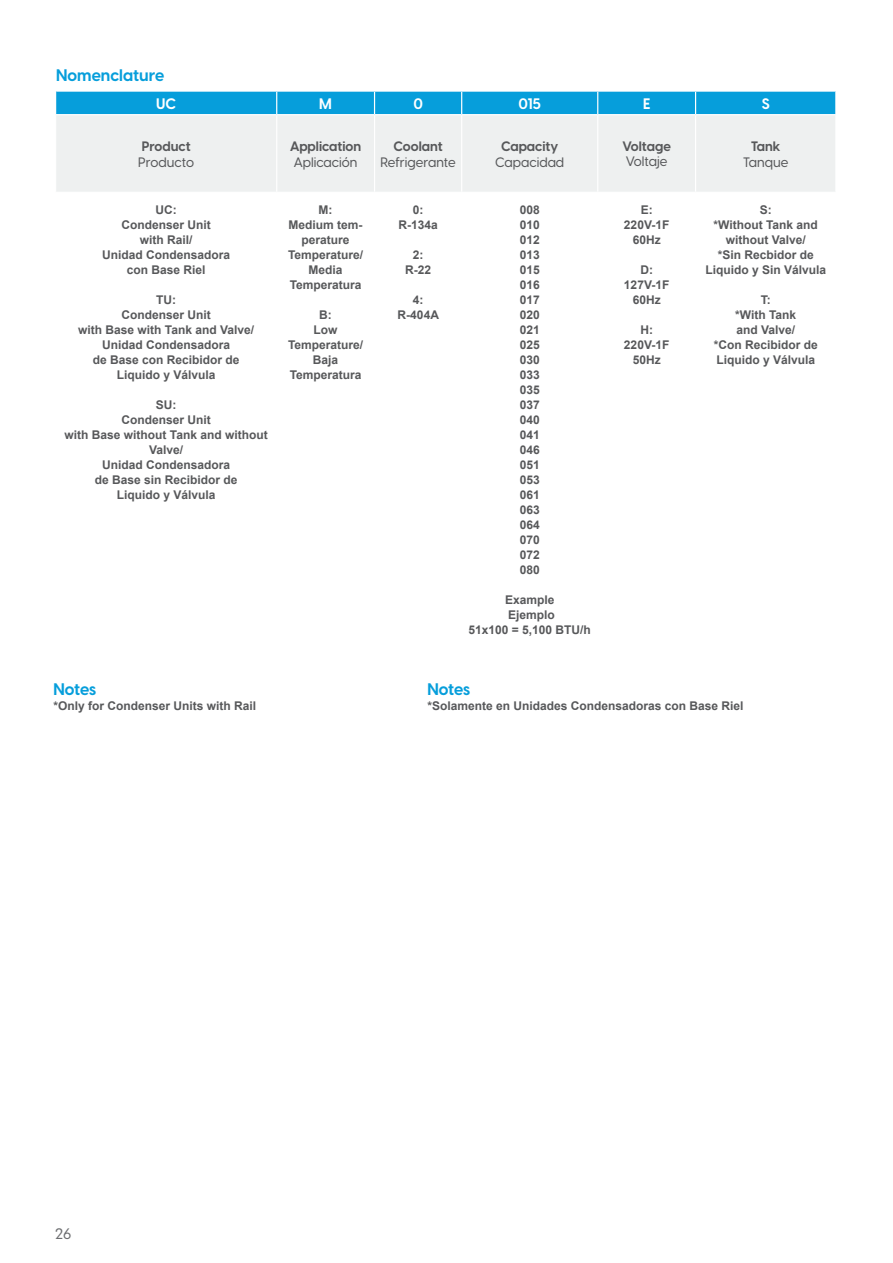
<style>
.page{position:relative;width:893px;height:1263px;background:#fff}
.page>*{position:absolute;margin:0;border:0;box-sizing:border-box;transform-origin:0 0}
.t1{font:700 16.5px "Visby CF";color:#069edb}
.t2{font:700 15px "Visby CF";color:#fff}
.t3{font:500 15px "Visby CF";color:#6c6d70}
.t4{font:500 13.5px/16.2px "Visby CF";color:#57585a;text-align:center}
.t5{font:700 13.5px/16.2px "Visby CF";color:#57585a}
.t6{font:700 12px/15px "Arial";color:#57585a;text-align:center}
.s1{font-weight:700}
.s2{font-weight:500}
</style>
<div class="page">
<div style="left:57px;top:115px;width:778px;height:77px;background:#eef0f0"></div>
<hr style="left:276px;top:115px;width:1px;height:77px;background:#fff">
<hr style="left:374px;top:115px;width:1px;height:77px;background:#fff">
<hr style="left:461px;top:115px;width:1px;height:77px;background:#fff">
<hr style="left:597px;top:115px;width:1px;height:77px;background:#fff">
<hr style="left:695px;top:115px;width:1px;height:77px;background:#fff">
<svg style="left:57px;top:91px;width:778px;height:24px;background:#18a5dd"></svg>
<p class="t1" style="left:56px;top:64px;width:109px">Nomenclature</p>
<p class="t2" style="left:156px;top:94px;width:21px">UC</p>
<p class="t2" style="left:319px;top:94px;width:14px">M</p>
<p class="t2" style="left:413px;top:94px;width:11px">0</p>
<p class="t2" style="left:518px;top:94px;width:24px">015</p>
<p class="t2" style="left:643px;top:94px;width:9px">E</p>
<p class="t2" style="left:762px;top:94px;width:9px">S</p>
<p class="t4" style="left:138px;top:138px;width:57px;text-align:left"><span class="s1">Product<br></span>Producto</p>
<p class="t5" style="left:290px;top:138px;width:73px">Application<br><span class="s2">Aplicación</span></p>
<p class="t4" style="left:381px;top:138px;width:77px"><span class="s1">Coolant<br></span>Refrigerante</p>
<p class="t4" style="left:495px;top:138px;width:71px"><span class="s1">Capacity<br></span>Capacidad</p>
<p class="t5" style="left:622px;top:139px;width:50px;line-height:15px">Voltage<br><span class="s2">Voltaje</span></p>
<p class="t4" style="left:743px;top:138px;width:47px"><span class="s1">Tank<br></span>Tanque</p>
<p class="t6" style="left:102px;top:202px;width:130px">UC:<br>Condenser Unit<br>with Rail/<br>Unidad Condensadora con Base Riel</p>
<p class="t6" style="left:78px;top:292px;width:177px">TU:<br>Condenser Unit<br>with Base with Tank and Valve/<br>Unidad Condensadora<br>de Base con Recibidor de<br>Liquido y Válvula</p>
<p class="t6" style="left:65px;top:397px;width:205px">SU:<br>Condenser Unit<br>with Base without Tank and without<br>Valve/<br>Unidad Condensadora<br>de Base sin Recibidor de<br>Liquido y Válvula</p>
<p class="t6" style="left:705px;top:202px;width:122px">S:<br>*Without Tank and without Valve/<br>*Sin Recbidor de<br>Liquido y Sin Válvula</p>
<p class="t6" style="left:714px;top:292px;width:106px">T:<br>*With Tank<br>and Valve/<br>*Con Recibidor de<br>Liquido y Válvula</p>
<p class="t6" style="left:398px;top:202px;width:41px">0:<br>R-134a</p>
<p class="t6" style="left:405px;top:247px;width:28px">2:<br>R-22</p>
<p class="t6" style="left:398px;top:292px;width:43px">4:<br>R-404A</p>
<p class="t6" style="left:520px;top:202px;width:22px;text-align:justify">008<br>010<br>012<br>013<br>015<br>016<br>017<br>020<br>021<br>025<br>030<br>033<br>035<br>037<br>040<br>041<br>046<br>051<br>053<br>061<br>063<br>064<br>070<br>072<br>080</p>
<p class="t6" style="left:468px;top:592px;width:124px">Example<br>Ejemplo<br>51x100 = 5,100 BTU/h</p>
<p class="t6" style="left:288px;top:202px;width:77px">M:<br>Medium tem&shy;perature<br>Temperature/<br>Media<br>Temperatura</p>
<p class="t6" style="left:288px;top:307px;width:77px">B:<br>Low<br>Temperature/<br>Baja<br>Temperatura</p>
<p class="t6" style="left:624px;top:202px;width:47px">E:<br>220V-1F<br>60Hz</p>
<p class="t6" style="left:624px;top:262px;width:47px">D:<br>127V-1F<br>60Hz</p>
<p class="t6" style="left:624px;top:322px;width:47px">H:<br>220V-1F<br>50Hz</p>
<p class="t1" style="left:53px;top:678px;width:44px">Notes</p>
<p class="t6" style="left:53px;top:698px;width:204px">*Only for Condenser Units with Rail</p>
<p class="t1" style="left:427px;top:678px;width:44px">Notes</p>
<p class="t6" style="left:427px;top:698px;width:318px">*Solamente en Unidades Condensadoras con Base Riel</p>
<p class="t3" style="left:55px;top:1224px;width:18px">26</p>
</div>
